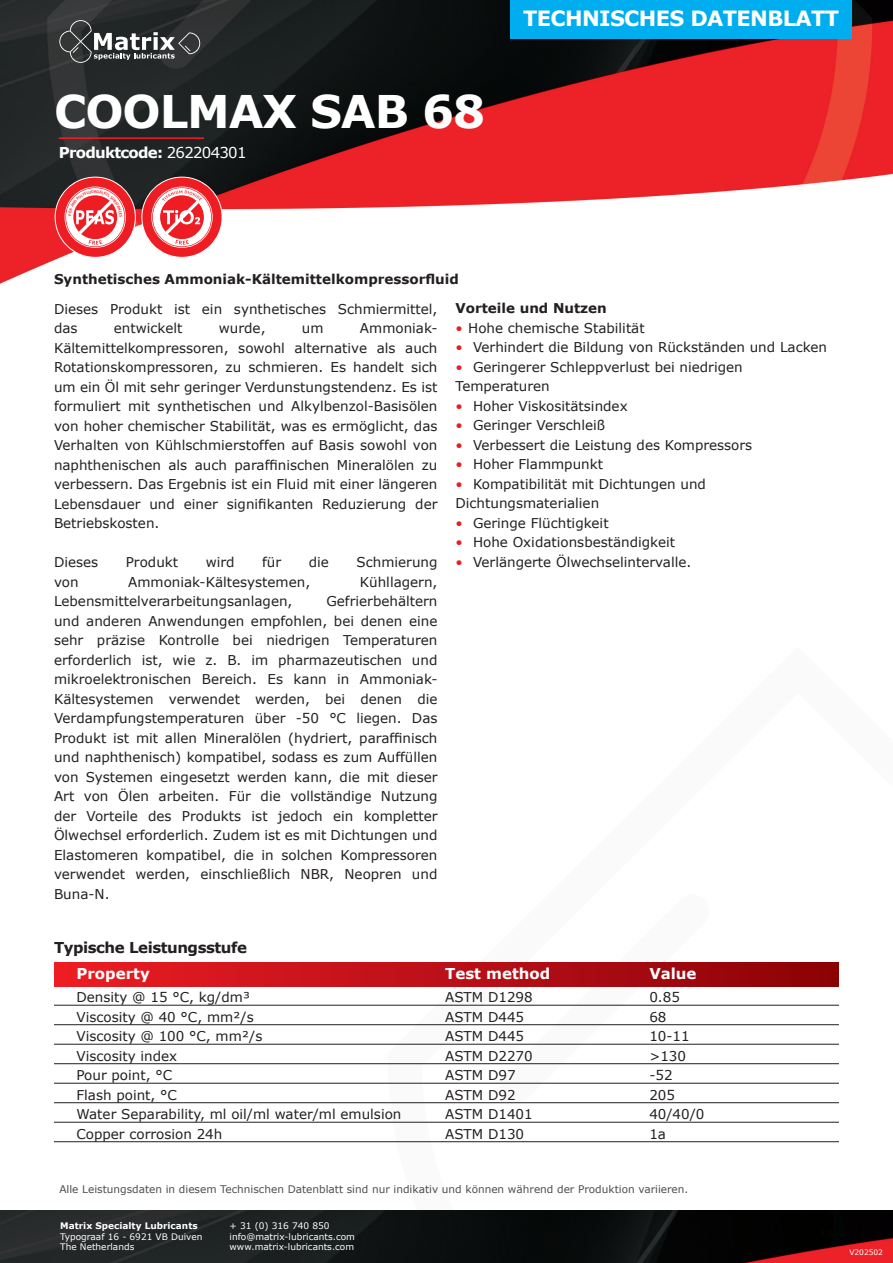
<style>
.page{position:relative;width:893px;height:1263px;background:#fff}
.page>*{position:absolute;margin:0;border:0;box-sizing:border-box;transform-origin:0 0}
.t1{font:700 45px "Verdana";letter-spacing:-.025em;color:#fff}
.t2{font:700 21px "Verdana";letter-spacing:-.03em;color:#fff}
.t3{font:700 15px "Verdana";color:#fff}
.t4{font:700 15px "Verdana";letter-spacing:-.03em;color:#231f20}
.t5{font:700 15px "Verdana";letter-spacing:-.05em;color:#fff}
.t6{font:13.5px/19.5px "Verdana";color:#231f20}
.t7{font:700 13.5px "Verdana";color:#231f20}
.t8{font:10.5px "Verdana";color:#231f20}
.t9{font:9px/10.5px "Verdana";color:#fff}
.t10{font:700 9px "Verdana";color:#fff}
.t11{font:7.5px "Verdana";color:#fff}
.s1{font-weight:400}
.s2{color:#ee1d23}
</style>
<div class="page">
<img style="left:0;top:0;width:893px;height:284px">
<svg style="left:388px;top:962px;width:505px;height:249px"></svg>
<div style="left:510px;top:0;width:342px;height:38px;background:#00aeef"></div>
<svg style="left:59px;top:20px;width:141px;height:43px;background:#4f5152"></svg>
<img style="left:0;top:1211px;width:893px;height:52px">
<div style="left:54px;top:963px;width:785px;height:23px;background:linear-gradient(to right,#ec1d26,#8a0207)"></div>
<hr style="left:54px;top:1005px;width:785px;height:1px;background:#231f20">
<hr style="left:54px;top:1024px;width:785px;height:1px;background:#231f20">
<hr style="left:54px;top:1044px;width:785px;height:1px;background:#231f20">
<hr style="left:54px;top:1063px;width:785px;height:1px;background:#231f20">
<hr style="left:54px;top:1083px;width:785px;height:1px;background:#231f20">
<hr style="left:54px;top:1102px;width:785px;height:1px;background:#231f20">
<hr style="left:54px;top:1122px;width:785px;height:1px;background:#231f20">
<hr style="left:54px;top:1141px;width:785px;height:1px;background:#231f20">
<hr style="left:59px;top:137px;width:145px;height:2px;background:#ee1d23">
<svg style="left:55px;top:177px;width:168px;height:81px"></svg>
<h1 class="t1" style="left:54px;top:83px;width:433px">COOLMAX SAB 68</h1>
<p class="t5" style="left:59px;top:143px;width:189px">Produktcode: <span class="s1">262204301</span></p>
<h2 class="t2" style="left:523px;top:5px;width:318px">TECHNISCHES DATENBLATT</h2>
<p class="t7" style="left:54px;top:270px;width:406px">Synthetisches Ammoniak-Kältemittelkompressorfluid</p>
<p class="t6" style="left:54px;top:299px;width:385px">Dieses Produkt ist ein synthetisches Schmiermittel, das</p>
<p class="t6" style="left:54px;top:319px;width:385px;text-align:justify;text-indent:306px">Ammoniak-Kältemittelkompressoren, sowohl alternative als auch Rotationskompressoren, zu schmieren. Es handelt sich um ein Öl mit sehr geringer Verdunstungstendenz. Es ist formuliert mit synthetischen und Alkylbenzol-Basisölen von hoher chemischer Stabilität, was es ermöglicht, das Verhalten von Kühlschmierstoffen auf Basis sowohl von naphthenischen als auch paraffinischen Mineralölen zu verbessern. Das Ergebnis ist ein Fluid mit einer längeren Lebensdauer und einer signifikanten Reduzierung der Betriebskosten.</p>
<p class="t6" style="left:54px;top:553px;width:46px">Dieses</p>
<p class="t6" style="left:126px;top:553px;width:54px">Produkt</p>
<p class="t6" style="left:206px;top:553px;width:30px">wird</p>
<p class="t6" style="left:262px;top:553px;width:21px">für</p>
<p class="t6" style="left:309px;top:553px;width:22px">die</p>
<p class="t6" style="left:357px;top:553px;width:82px">Schmierung</p>
<p class="t6" style="left:54px;top:572px;width:26px">von</p>
<p class="t6" style="left:128px;top:572px;width:184px">Ammoniak-Kältesystemen,</p>
<p class="t6" style="left:360px;top:572px;width:79px">Kühllagern,</p>
<p class="t6" style="left:54px;top:592px;width:240px">Lebensmittelverarbeitungsanlagen,</p>
<p class="t6" style="left:114px;top:319px;width:70px">entwickelt</p>
<p class="t6" style="left:219px;top:319px;width:48px">wurde,</p>
<p class="t6" style="left:302px;top:319px;width:23px">um</p>
<p class="t6" style="left:54px;top:592px;width:385px;text-align:justify;text-indent:272px">Gefrierbehältern und anderen Anwendungen empfohlen, bei denen eine sehr präzise Kontrolle bei niedrigen Temperaturen erforderlich ist, wie z. B. im pharmazeutischen und mikroelektronischen Bereich. Es kann in Ammoniak-Kältesystemen verwendet werden, bei denen die Verdampfungstemperaturen über -50 °C liegen. Das Produkt ist mit allen Mineralölen (hydriert, paraffinisch und naphthenisch) kompatibel, sodass es zum Auffüllen von Systemen eingesetzt werden kann, die mit dieser Art von Ölen arbeiten. Für die vollständige Nutzung der Vorteile des Produkts ist jedoch ein kompletter Ölwechsel erforderlich. Zudem ist es mit Dichtungen und Elastomeren kompatibel, die in solchen Kompressoren verwendet werden, einschließlich NBR, Neopren und Buna-N.</p>
<p class="t7" style="left:455px;top:300px;width:153px">Vorteile und Nutzen</p>
<p class="t6" style="left:455px;top:318px;width:191px"><span class="s2">•</span> Hohe chemische Stabilität</p>
<p class="t6" style="left:455px;top:338px;width:373px"><span class="s2">•</span> Verhindert die Bildung von Rückständen und Lacken</p>
<p class="t6" style="left:455px;top:357px;width:289px"><span class="s2">•</span> Geringerer Schleppverlust bei niedrigen<br>Temperaturen</p>
<p class="t6" style="left:455px;top:396px;width:174px"><span class="s2">•</span> Hoher Viskositätsindex</p>
<p class="t6" style="left:455px;top:416px;width:151px"><span class="s2">•</span> Geringer Verschleiß</p>
<p class="t6" style="left:455px;top:435px;width:298px"><span class="s2">•</span> Verbessert die Leistung des Kompressors</p>
<p class="t6" style="left:455px;top:455px;width:149px"><span class="s2">•</span> Hoher Flammpunkt</p>
<p class="t6" style="left:455px;top:474px;width:252px"><span class="s2">•</span> Kompatibilität mit Dichtungen und<br>Dichtungsmaterialien</p>
<p class="t6" style="left:455px;top:513px;width:155px"><span class="s2">•</span> Geringe Flüchtigkeit</p>
<p class="t6" style="left:455px;top:533px;width:221px"><span class="s2">•</span> Hohe Oxidationsbeständigkeit</p>
<p class="t6" style="left:455px;top:552px;width:237px"><span class="s2">•</span> Verlängerte Ölwechselintervalle.</p>
<p class="t4" style="left:54px;top:938px;width:195px">Typische Leistungsstufe</p>
<p class="t3" style="left:76px;top:963px;width:75px">Property</p>
<p class="t3" style="left:445px;top:963px;width:107px">Test method</p>
<p class="t3" style="left:649px;top:963px;width:49px">Value</p>
<p class="t6" style="left:76px;top:988px;width:175px">Density @ 15 °C, kg/dm³</p>
<p class="t6" style="left:445px;top:988px;width:89px">ASTM D1298</p>
<p class="t6" style="left:649px;top:988px;width:32px">0.85</p>
<p class="t6" style="left:76px;top:1007px;width:179px">Viscosity @ 40 °C, mm²/s</p>
<p class="t6" style="left:445px;top:1007px;width:81px">ASTM D445</p>
<p class="t6" style="left:649px;top:1007px;width:19px">68</p>
<p class="t6" style="left:76px;top:1027px;width:187px">Viscosity @ 100 °C, mm²/s</p>
<p class="t6" style="left:445px;top:1027px;width:81px">ASTM D445</p>
<p class="t6" style="left:649px;top:1027px;width:42px">10-11</p>
<p class="t6" style="left:76px;top:1046px;width:102px">Viscosity index</p>
<p class="t6" style="left:445px;top:1046px;width:89px">ASTM D2270</p>
<p class="t6" style="left:649px;top:1046px;width:38px">&gt;130</p>
<p class="t6" style="left:76px;top:1066px;width:97px">Pour point, °C</p>
<p class="t6" style="left:445px;top:1066px;width:72px">ASTM D97</p>
<p class="t6" style="left:649px;top:1066px;width:25px">-52</p>
<p class="t6" style="left:76px;top:1085px;width:102px">Flash point, °C</p>
<p class="t6" style="left:445px;top:1085px;width:72px">ASTM D92</p>
<p class="t6" style="left:649px;top:1085px;width:27px">205</p>
<p class="t6" style="left:76px;top:1105px;width:326px">Water Separability, ml oil/ml water/ml emulsion</p>
<p class="t6" style="left:445px;top:1105px;width:89px">ASTM D1401</p>
<p class="t6" style="left:649px;top:1105px;width:57px">40/40/0</p>
<p class="t6" style="left:76px;top:1124px;width:147px">Copper corrosion 24h</p>
<p class="t6" style="left:445px;top:1124px;width:81px">ASTM D130</p>
<p class="t6" style="left:649px;top:1124px;width:18px">1a</p>
<p class="t8" style="left:59px;top:1183px;width:630px">Alle Leistungsdaten in diesem Technischen Datenblatt sind nur indikativ und können während der Produktion variieren.</p>
<p class="t10" style="left:60px;top:1220px;width:139px">Matrix Specialty Lubricants</p>
<p class="t9" style="left:60px;top:1231px;width:144px">Typograaf 16 - 6921 VB Duiven<br>The Netherlands</p>
<p class="t9" style="left:230px;top:1221px;width:127px">+ 31 (0) 316 740 850 info@matrix-lubricants.com www.matrix-lubricants.com</p>
<p class="t11" style="left:849px;top:1247px;width:35px">V202502</p>
</div>
